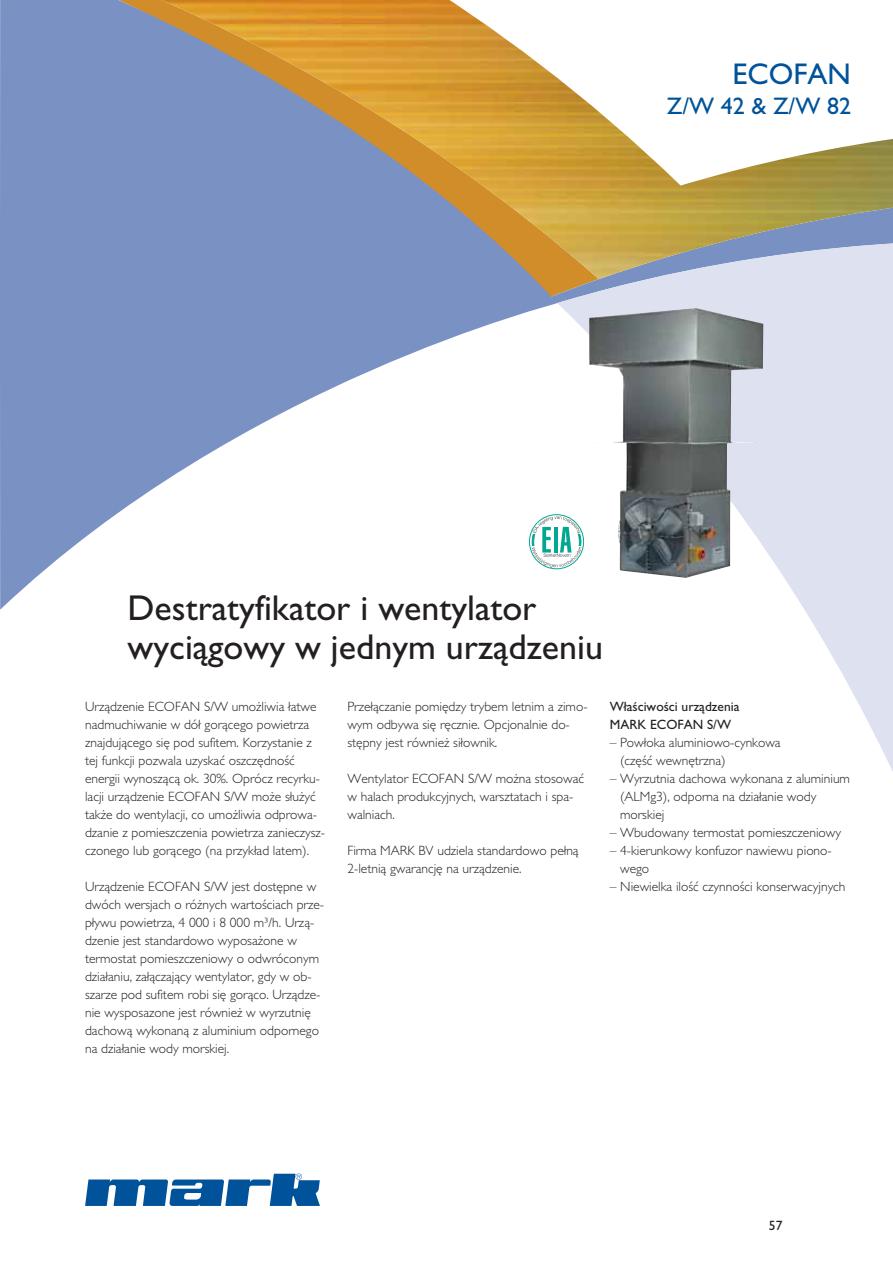
<style>
.page{position:relative;width:893px;height:1263px;background:#fff}
.page>*{position:absolute;margin:0;border:0;box-sizing:border-box;transform-origin:0 0}
.t1{font:36px/39px "Gill Sans CELT";color:#231f20}
.t2{font:30px "Gill Sans CELT";color:#00539a}
.t3{font:24px "Gill Sans CELT";color:#00539a}
.t4{font:300 13.5px/18px "Gill Sans CELT";color:#231f20}
.t5{font:13.5px/18px "Gill Sans CELT";color:#231f20}
</style>
<div class="page">
<svg style="left:558px;top:279px;width:334px;height:491px"></svg>
<img style="left:558px;top:78px;width:334px;height:201px">
<svg style="left:0;top:0;width:558px;height:610px;fill:#7991c3"></svg>
<svg style="left:85px;top:1174px;width:235px;height:32px"></svg>
<img style="left:589px;top:308px;width:174px;height:270px">
<div style="left:529px;top:514px;width:54px;height:55px;border:1px solid #00a890;border-radius:50%"></div>
<svg style="left:531px;top:516px;width:50px;height:52px"></svg>
<h2 class="t2" style="left:732px;top:64px;width:120px">ECOFAN</h2>
<h3 class="t3" style="left:667px;top:98px;width:186px">Z/W 42 &amp; Z/W 82</h3>
<h1 class="t1" style="left:128px;top:592px;width:477px">Destratyfikator i wentylator wyciągowy w jednym urządzeniu</h1>
<p class="t4" style="left:85px;top:699px;width:241px">Urządzenie ECOFAN S/W umożliwia łatwe nadmuchiwanie w dół gorącego powietrza znajdującego się pod sufitem. Korzystanie z tej funkcji pozwala uzyskać oszczędność energii wynoszącą ok. 30%. Oprócz recyrku&shy;lacji urządzenie ECOFAN S/W może służyć także do wentylacji, co umożliwia odprowa&shy;dzanie z pomieszczenia powietrza zanieczysz&shy;czonego lub gorącego (na przykład latem).</p>
<p class="t4" style="left:85px;top:879px;width:240px">Urządzenie ECOFAN S/W jest dostępne w dwóch wersjach o różnych wartościach prze&shy;pływu powietrza, 4 000 i 8 000 m³/h. Urzą&shy;dzenie jest standardowo wyposażone w termostat pomieszczeniowy o odwróconym działaniu, załączający wentylator, gdy w ob&shy;szarze pod sufitem robi się gorąco. Urządze&shy;nie wysposazone jest również w wyrzutnię dachową wykonaną z aluminium odpornego na działanie wody morskiej.</p>
<p class="t4" style="left:347px;top:699px;width:242px">Przełączanie pomiędzy trybem letnim a zimo&shy;wym odbywa się ręcznie. Opcjonalnie do&shy;stępny jest również siłownik.</p>
<p class="t4" style="left:347px;top:771px;width:238px">Wentylator ECOFAN S/W można stosować w halach produkcyjnych, warsztatach i spa&shy;walniach.</p>
<p class="t4" style="left:347px;top:843px;width:233px">Firma MARK BV udziela standardowo pełną<br>2-letnią gwarancję na urządzenie.</p>
<p class="t5" style="left:609px;top:699px;width:131px">Właściwości urządzenia<br>MARK ECOFAN S/W</p>
<p class="t4" style="left:620px;top:735px;width:162px;text-indent:-10px">– Powłoka aluminiowo-cynkowa (część wewnętrzna)</p>
<p class="t4" style="left:620px;top:771px;width:231px;text-indent:-10px">– Wyrzutnia dachowa wykonana z aluminium (ALMg3), odporna na działanie wody morskiej</p>
<p class="t4" style="left:609px;top:825px;width:233px">– Wbudowany termostat pomieszczeniowy</p>
<p class="t4" style="left:620px;top:843px;width:213px;text-indent:-10px">– 4-kierunkowy konfuzor nawiewu piono&shy;wego</p>
<p class="t4" style="left:609px;top:879px;width:237px">– Niewielka ilość czynności konserwacyjnych</p>
<p class="t5" style="left:769px;top:1217px;width:15px">57</p>
</div>
